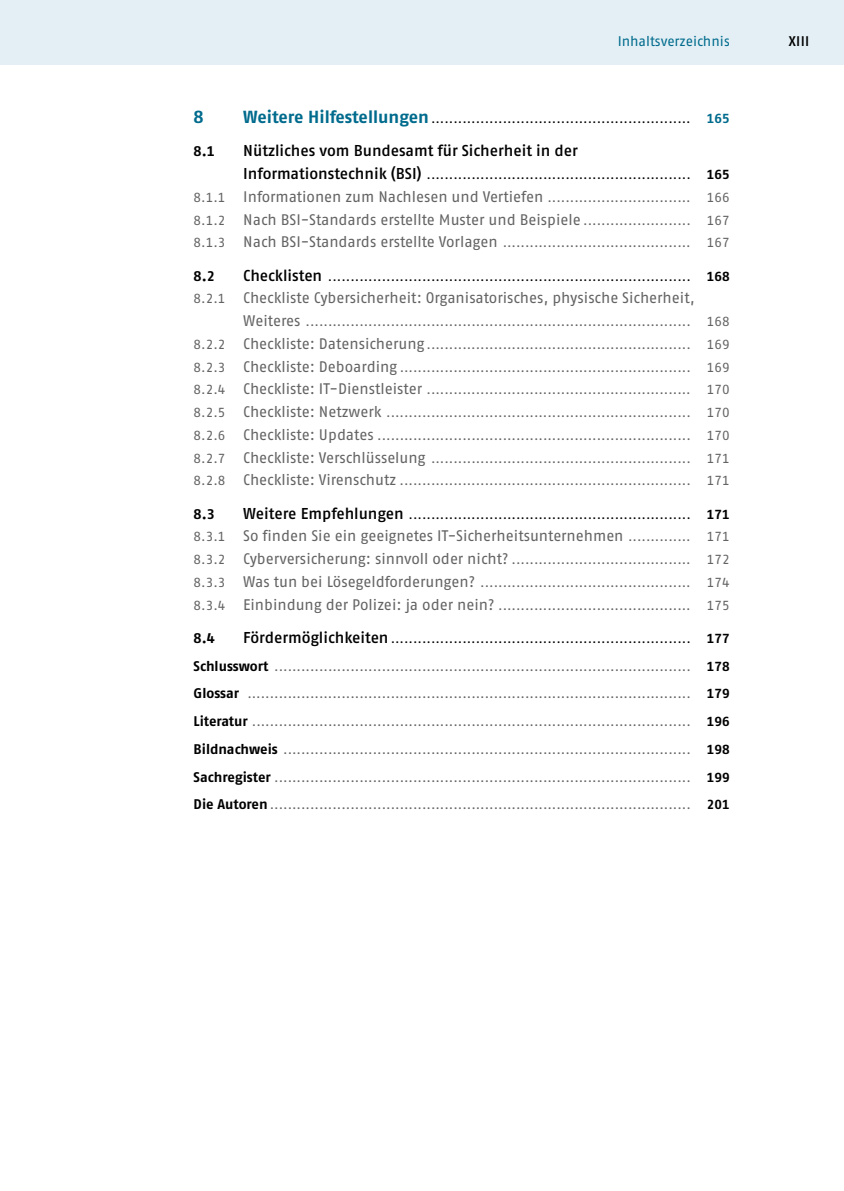
<style>
.page{position:relative;width:844px;height:1191px;background:#fff}
.page>*{position:absolute;margin:0;border:0;box-sizing:border-box;transform-origin:0 0}
.t1{font:700 17.5px "Fago Pro";color:#006b8d}
.t2{font:600 15.75px "Fago Pro";color:#000}
.t3{font:15.4px "Fago Pro";color:#646363}
.t4{font:14px "Fago Pro";color:#006b8d}
.t5{font:700 14px "Fago Pro";color:#000}
.t6{font:600 14px "Fago Pro";color:#000}
.t7{font:13.12px "Fago Pro";color:#646363}
.t8{font:13.12px "Fago Pro";color:#000}
.s1{font-weight:700;font-size:17.5px;color:#006b8d}
.s2{font-weight:700;color:#006b8d}
.s3{font-weight:600;font-size:15.75px}
.s4{font-weight:700}
.s5{font-size:15.4px}
.s6{font-size:13.12px}
.s7{font-weight:700;font-size:14px;color:#000}
.s8{font-weight:700;color:#000}
</style>
<div class="page">
<div style="left:0;top:0;width:729px;height:64px;background:#e3eff5"></div>
<div style="left:729px;top:0;width:114px;height:64px;background:#e3eff5"></div>
<p class="t4" style="left:617px;top:32px;width:113px">Inhaltsverzeichnis</p>
<p class="t6" style="left:788px;top:32px;width:22px">XIII</p>
<p class="t1" style="left:193px;top:106px;width:12px">8</p>
<p class="t8" style="left:243px;top:111px;width:488px"><span class="s1">Weitere Hilfestellungen</span>.......................................................... <span class="s2">165</span></p>
<p class="t5" style="left:193px;top:143px;width:23px">8.1</p>
<p class="t2" style="left:243px;top:141px;width:336px">Nützliches vom Bundesamt für Sicherheit in der</p>
<p class="t8" style="left:243px;top:167px;width:488px"><span class="s3">Informationstechnik (BSI)</span> ........................................................... <span class="s4">165</span></p>
<p class="t7" style="left:193px;top:189px;width:537px">8.1.1 <span class="s5">Informationen zum Nachlesen und Vertiefen</span> ................................ 166</p>
<p class="t3" style="left:193px;top:210px;width:537px"><span class="s6">8.1.2</span> Nach BSI-Standards erstellte Muster und Beispiele <span class="s6">........................ 167</span></p>
<p class="t7" style="left:193px;top:235px;width:537px">8.1.3 <span class="s5">Nach BSI-Standards erstellte Vorlagen</span> .......................................... 167</p>
<p class="t5" style="left:193px;top:267px;width:23px">8.2</p>
<p class="t8" style="left:243px;top:268px;width:488px"><span class="s3">Checklisten</span> ................................................................................. <span class="s4">168</span></p>
<p class="t3" style="left:193px;top:289px;width:502px"><span class="s6">8.2.1</span> Checkliste Cybersicherheit: Organisatorisches, physische Sicherheit,</p>
<p class="t7" style="left:243px;top:314px;width:488px"><span class="s5">Weiteres</span> ...................................................................................... 168</p>
<p class="t7" style="left:193px;top:336px;width:537px">8.2.2 <span class="s5">Checkliste: Datensicherung</span>........................................................... 169</p>
<p class="t7" style="left:193px;top:359px;width:537px">8.2.3 <span class="s5">Checkliste: Deboarding</span> ................................................................. 169</p>
<p class="t7" style="left:193px;top:382px;width:537px">8.2.4 <span class="s5">Checkliste: IT-Dienstleister</span> ........................................................... 170</p>
<p class="t7" style="left:193px;top:405px;width:537px">8.2.5 <span class="s5">Checkliste: Netzwerk</span> .................................................................... 170</p>
<p class="t7" style="left:193px;top:427px;width:537px">8.2.6 <span class="s5">Checkliste: Updates</span> ...................................................................... 170</p>
<p class="t7" style="left:193px;top:450px;width:537px">8.2.7 <span class="s5">Checkliste: Verschlüsselung</span> .......................................................... 171</p>
<p class="t7" style="left:193px;top:473px;width:537px">8.2.8 <span class="s5">Checkliste: Virenschutz</span> ................................................................. 171</p>
<p class="t5" style="left:193px;top:505px;width:23px">8.3</p>
<p class="t8" style="left:243px;top:506px;width:488px"><span class="s3">Weitere Empfehlungen</span> ............................................................... <span class="s4">171</span></p>
<p class="t3" style="left:193px;top:527px;width:537px"><span class="s6">8.3.1</span> So finden Sie ein geeignetes IT-Sicherheitsunternehmen <span class="s6">.............. 171</span></p>
<p class="t7" style="left:193px;top:552px;width:537px">8.3.2 <span class="s5">Cyberversicherung: sinnvoll oder nicht?</span> ........................................ 172</p>
<p class="t7" style="left:193px;top:574px;width:537px">8.3.3 <span class="s5">Was tun bei Lösegeldforderungen?</span> ............................................... 174</p>
<p class="t7" style="left:193px;top:597px;width:537px">8.3.4 <span class="s5">Einbindung der Polizei: ja oder nein?</span> ........................................... 175</p>
<p class="t5" style="left:193px;top:629px;width:23px">8.4</p>
<p class="t8" style="left:243px;top:630px;width:488px"><span class="s3">Fördermöglichkeiten</span> ................................................................... <span class="s4">177</span></p>
<p class="t7" style="left:193px;top:658px;width:537px"><span class="s7">Schlusswort</span> ............................................................................................. <span class="s8">178</span></p>
<p class="t7" style="left:193px;top:686px;width:537px"><span class="s7">Glossar</span> ................................................................................................... <span class="s8">179</span></p>
<p class="t7" style="left:193px;top:713px;width:537px"><span class="s7">Literatur</span> .................................................................................................. <span class="s8">196</span></p>
<p class="t7" style="left:193px;top:741px;width:537px"><span class="s7">Bildnachweis</span> ........................................................................................... <span class="s8">198</span></p>
<p class="t7" style="left:193px;top:769px;width:537px"><span class="s7">Sachregister</span> ............................................................................................. <span class="s8">199</span></p>
<p class="t7" style="left:193px;top:797px;width:537px"><span class="s7">Die Autoren</span>.............................................................................................. <span class="s8">201</span></p>
</div>
